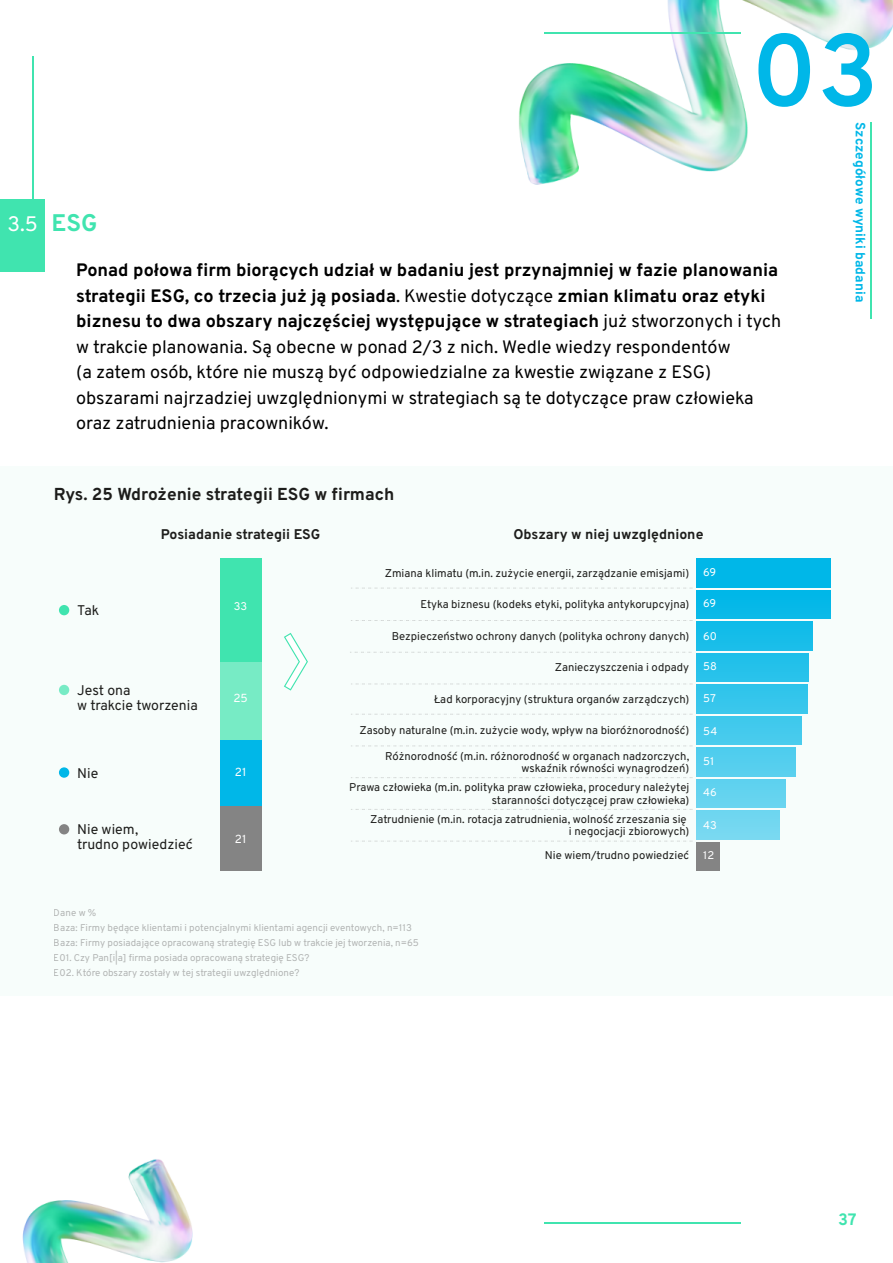
<style>
.page{position:relative;width:893px;height:1263px;background:#fff}
.page>*{position:absolute;margin:0;border:0;box-sizing:border-box;transform-origin:0 0}
.t1{font:600 102px "Overpass";color:#00b7e8}
.t2{font:21px "Overpass";color:#fff}
.t3{font:18px/25.5px "Overpass";color:#000}
.t4{font:700 17.25px "Overpass";color:#1d1d1b}
.t5{font:700 16.5px "Overpass";color:#40e4af}
.t6{font:13.95px/15px "Overpass";color:#1d1d1b}
.t7{font:700 13.95px "Overpass";color:#1d1d1b}
.t8{font:700 13.5px "Overpass";color:#00b7e8}
.t9{font:11.7px "Overpass";color:#fff}
.t10{font:11.25px/12px "Overpass";color:#1d1d1b;text-align:right}
.t11{font:11.1px "Overpass";color:#fff}
.t12{font:9.75px/15px "Overpass";color:#848484}
.s1{font-weight:700;font-size:24px;color:#40e4af}
.s2{font-weight:700}
</style>
<div class="page">
<img style="left:22px;top:0;width:871px;height:1263px">
<hr style="left:32px;top:56px;width:2px;height:197px;background:#40e4af">
<hr style="left:544px;top:32px;width:196px;height:2px;background:#40e4af">
<hr style="left:871px;top:122px;width:1px;height:197px;background:#40e4af">
<hr style="left:544px;top:1223px;width:196px;height:1px;background:#40e4af">
<div style="left:0;top:467px;width:893px;height:528px;background:#f7fdfb"></div>
<div style="left:220px;top:805px;width:42px;height:66px;background:#848484"></div>
<div style="left:220px;top:740px;width:42px;height:65px;background:#00b7e8"></div>
<div style="left:220px;top:662px;width:42px;height:78px;background:#77ebc5"></div>
<div style="left:220px;top:559px;width:42px;height:103px;background:#40e4af"></div>
<svg style="left:284px;top:633px;width:24px;height:57px"></svg>
<div style="left:59px;top:605px;width:10px;height:10px;background:#40e4af;border-radius:50%"></div>
<svg style="left:59px;top:685px;width:10px;height:10px"></svg>
<div style="left:59px;top:767px;width:10px;height:11px;background:#00b7e8;border-radius:50%"></div>
<div style="left:59px;top:824px;width:10px;height:10px;background:#848484;border-radius:50%"></div>
<div style="left:696px;top:842px;width:23px;height:29px;background:#848484"></div>
<div style="left:696px;top:811px;width:84px;height:28px;background:#73d7f0"></div>
<div style="left:696px;top:779px;width:90px;height:29px;background:#63d3ef"></div>
<div style="left:696px;top:748px;width:99px;height:28px;background:#54ceee"></div>
<div style="left:696px;top:716px;width:105px;height:29px;background:#44caed"></div>
<div style="left:696px;top:685px;width:111px;height:28px;background:#34c5ec"></div>
<div style="left:696px;top:653px;width:113px;height:29px;background:#24c1ea"></div>
<div style="left:696px;top:622px;width:117px;height:28px;background:#15bde9"></div>
<div style="left:696px;top:590px;width:134px;height:28px;background:#04b8e8"></div>
<div style="left:696px;top:559px;width:134px;height:28px;background:#00b7e8"></div>
<svg style="left:351px;top:620px;width:342px;height:1px"></svg>
<svg style="left:351px;top:588px;width:342px;height:1px"></svg>
<svg style="left:350px;top:652px;width:342px;height:1px"></svg>
<svg style="left:351px;top:684px;width:342px;height:1px"></svg>
<svg style="left:351px;top:714px;width:342px;height:1px"></svg>
<svg style="left:351px;top:745px;width:342px;height:1px"></svg>
<svg style="left:351px;top:777px;width:342px;height:1px"></svg>
<svg style="left:351px;top:809px;width:342px;height:1px"></svg>
<svg style="left:351px;top:841px;width:342px;height:1px"></svg>
<div style="left:0;top:199px;width:44px;height:73px;background:#40e4af"></div>
<h1 class="t1" style="left:751px;top:-12px;width:129px">03</h1>
<p class="t8" style="left:871px;top:122px;width:181px;rotate:90deg">Szczegółowe wyniki badania</p>
<h2 class="t2" style="left:8px;top:207px;width:91px">3.5 <span class="s1">ESG</span></h2>
<p class="t3" style="left:76px;top:256px;width:707px"><span class="s2">Ponad połowa firm biorących udział w badaniu jest przynajmniej w fazie planowania strategii ESG, co trzecia już ją posiada</span>. Kwestie dotyczące <span class="s2">zmian klimatu oraz etyki biznesu to dwa obszary najczęściej występujące w strategiach</span> już stworzonych i tych w trakcie planowania. Są obecne w ponad 2/3 z nich. Wedle wiedzy respondentów<br>(a zatem osób, które nie muszą być odpowiedzialne za kwestie związane z ESG) obszarami najrzadziej uwzględnionymi w strategiach są te dotyczące praw człowieka oraz zatrudnienia pracowników.</p>
<h3 class="t4" style="left:54px;top:480px;width:342px">Rys. 25 Wdrożenie strategii ESG w firmach</h3>
<p class="t7" style="left:161px;top:523px;width:161px">Posiadanie strategii ESG</p>
<p class="t7" style="left:513px;top:523px;width:191px">Obszary w niej uwzględnione</p>
<p class="t6" style="left:77px;top:602px;width:24px">Tak</p>
<p class="t6" style="left:77px;top:682px;width:122px">Jest ona<br>w trakcie tworzenia</p>
<p class="t6" style="left:77px;top:765px;width:23px">Nie</p>
<p class="t6" style="left:77px;top:821px;width:117px">Nie wiem,<br>trudno powiedzieć</p>
<p class="t11" style="left:234px;top:597px;width:15px">33</p>
<p class="t9" style="left:233px;top:689px;width:16px">25</p>
<p class="t9" style="left:235px;top:763px;width:13px">21</p>
<p class="t9" style="left:235px;top:829px;width:13px">21</p>
<p class="t10" style="left:385px;top:567px;width:306px">Zmiana klimatu (m.in. zużycie energii, zarządzanie emisjami)</p>
<p class="t10" style="left:420px;top:598px;width:270px">Etyka biznesu (kodeks etyki, polityka antykorupcyjna)</p>
<p class="t10" style="left:392px;top:630px;width:299px">Bezpieczeństwo ochrony danych (polityka ochrony danych)</p>
<p class="t10" style="left:555px;top:661px;width:136px">Zanieczyszczenia i odpady</p>
<p class="t10" style="left:434px;top:693px;width:257px">Ład korporacyjny (struktura organów zarządczych)</p>
<p class="t10" style="left:360px;top:724px;width:331px">Zasoby naturalne (m.in. zużycie wody, wpływ na bioróżnorodność)</p>
<p class="t10" style="left:385px;top:750px;width:305px">Różnorodność (m.in. różnorodność w organach nadzorczych, wskaźnik równości wynagrodzeń)</p>
<p class="t10" style="left:349px;top:781px;width:341px">Prawa człowieka (m.in. polityka praw człowieka, procedury należytej staranności dotyczącej praw człowieka)</p>
<p class="t10" style="left:370px;top:813px;width:320px">Zatrudnienie (m.in. rotacja zatrudnienia, wolność zrzeszania się i negocjacji zbiorowych)</p>
<p class="t10" style="left:545px;top:849px;width:146px">Nie wiem/trudno powiedzieć</p>
<p class="t11" style="left:703px;top:563px;width:14px">69</p>
<p class="t11" style="left:703px;top:595px;width:14px">69</p>
<p class="t11" style="left:703px;top:627px;width:15px">60</p>
<p class="t11" style="left:703px;top:657px;width:15px">58</p>
<p class="t11" style="left:703px;top:690px;width:14px">57</p>
<p class="t11" style="left:703px;top:722px;width:16px">54</p>
<p class="t11" style="left:703px;top:752px;width:13px">51</p>
<p class="t11" style="left:703px;top:783px;width:15px">46</p>
<p class="t11" style="left:703px;top:816px;width:15px">43</p>
<p class="t11" style="left:703px;top:847px;width:12px">12</p>
<p class="t12" style="left:54px;top:904px;width:367px">Dane w %<br>Baza: Firmy będące klientami i potencjalnymi klientami agencji eventowych, n=113<br>Baza: Firmy posiadające opracowaną strategię ESG lub w trakcie jej tworzenia, n=65<br>E01. Czy Pan[i|a] firma posiada opracowaną strategię ESG?<br>E02. Które obszary zostały w tej strategii uwzględnione?</p>
<h3 class="t5" style="left:838px;top:1205px;width:20px">37</h3>
</div>
